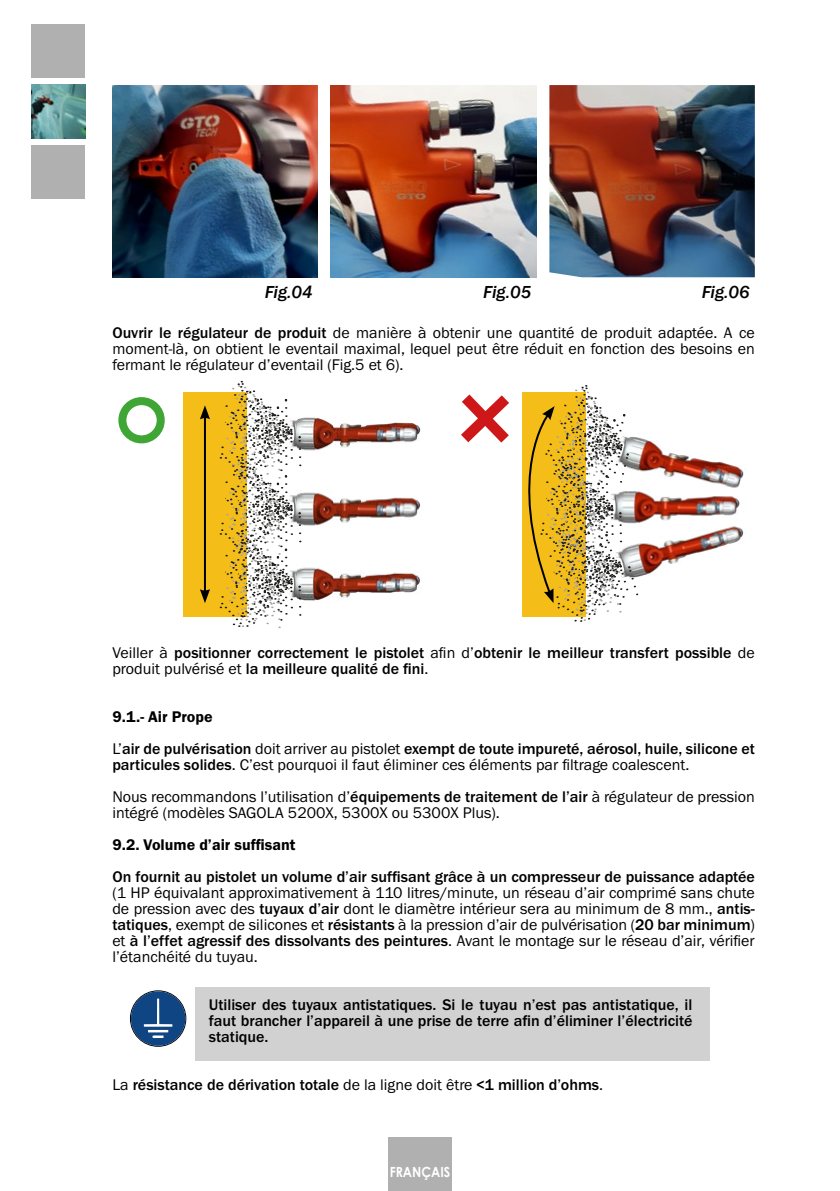
<style>
.page{position:relative;width:840px;height:1191px;background:#fff}
.page>*{position:absolute;margin:0;border:0;box-sizing:border-box;transform-origin:0 0}
.t1{font:italic 500 18px "Franklin Gothic Itc T";color:#000}
.t2{font:16px/16px "Franklin Gothic Itc T";color:#000;text-align:justify}
.t3{font:500 16px/16px "Franklin Gothic Itc T";color:#000}
.t4{font:600 16px "Franklin Gothic Itc T";color:#000}
.t5{font:700 14px "Century Gothic";color:#fff;scale:.89 1}
.s1{font-weight:500}
.s2{font-weight:400}
.s3{font-weight:600}
</style>
<div class="page">
<div style="left:195px;top:987px;width:514px;height:74px;background:#d1d1d1"></div>
<div style="left:388px;top:1137px;width:63px;height:54px;background:#b0b0b0"></div>
<img style="left:112px;top:85px;width:205px;height:192px">
<img style="left:549px;top:85px;width:205px;height:192px">
<img style="left:331px;top:85px;width:205px;height:192px">
<img style="left:638px;top:437px;width:106px;height:140px">
<div style="left:183px;top:392px;width:64px;height:224px;background:#f5bd17"></div>
<img style="left:301px;top:417px;width:120px;height:185px">
<svg style="left:220px;top:381px;width:81px;height:247px"></svg>
<hr style="left:204px;top:416px;width:2px;height:176px;background:#000">
<svg style="left:200px;top:405px;width:10px;height:14px"></svg>
<svg style="left:200px;top:589px;width:10px;height:14px"></svg>
<div style="left:118px;top:397px;width:47px;height:46px;border:8px solid #3fa535;border-radius:50%"></div>
<svg style="left:461px;top:385px;width:177px;height:237px"></svg>
<div style="left:31px;top:24px;width:54px;height:54px;background:#b0b0b0"></div>
<img style="left:31px;top:85px;width:54px;height:54px">
<div style="left:31px;top:145px;width:54px;height:54px;background:#b0b0b0"></div>
<svg style="left:131px;top:991px;width:54px;height:54px"></svg>
<p class="t1" style="left:264px;top:282px;width:49px">Fig.04</p>
<p class="t1" style="left:483px;top:282px;width:49px">Fig.05</p>
<p class="t1" style="left:701px;top:282px;width:49px">Fig.06</p>
<p class="t2" style="left:112px;top:324px;width:643px"><span class="s1">Ouvrir le régulateur de produit</span> de manière à obtenir une quantité de produit adaptée. A ce moment-là, on obtient le eventail maximal, lequel peut être réduit en fonction des besoins en fermant le régulateur d’eventail (Fig.5 et 6).</p>
<p class="t3" style="left:112px;top:644px;width:643px"><span class="s2">Veiller à</span> positionner correctement le pistolet <span class="s2">afin d’</span>obtenir le meilleur transfert possible <span class="s2">de produit pulvérisé et</span> la meilleure qualité de fini<span class="s2">.</span></p>
<p class="t3" style="left:112px;top:700px;width:643px;line-height:32px"><span class="s3">9.1.- Air Prope<br></span><span class="s2">L’</span>air de pulvérisation <span class="s2">doit arriver au pistolet</span> exempt de toute impureté, aérosol, huile, silicone et</p>
<p class="t2" style="left:112px;top:748px;width:643px;line-height:32px"><span class="s1">particules solides</span>. C’est pourquoi il faut éliminer ces éléments par filtrage coalescent.<br>Nous recommandons l’utilisation d’<span class="s1">équipements de traitement de l’air</span> à régulateur de pression</p>
<p class="t2" style="left:112px;top:804px;width:388px">intégré (modèles SAGOLA 5200X, 5300X ou 5300X Plus).</p>
<p class="t4" style="left:112px;top:835px;width:184px">9.2. Volume d’air suffisant</p>
<p class="t3" style="left:112px;top:868px;width:643px">On fournit au pistolet un volume d’air suffisant grâce à un compresseur de puissance adaptée</p>
<p class="t2" style="left:112px;top:884px;width:643px">(1 HP équivalant approximativement à 110 litres/minute, un réseau d’air comprimé sans chute de pression avec des <span class="s1">tuyaux d’air</span> dont le diamètre intérieur sera au minimum de 8 mm., <span class="s1">antis&shy;tatiques</span>, exempt de silicones et <span class="s1">résistants</span> à la pression d’air de pulvérisation (<span class="s1">20 bar minimum</span>) et <span class="s1">à l’effet agressif des dissolvants des peintures</span>. Avant le montage sur le réseau d’air, vérifier l’étanchéité du tuyau.</p>
<p class="t3" style="left:209px;top:996px;width:485px;text-align:justify">Utiliser des tuyaux antistatiques. Si le tuyau n’est pas antistatique, il faut brancher l’appareil à une prise de terre afin d’éliminer l’électricité statique.</p>
<p class="t3" style="left:112px;top:1076px;width:492px"><span class="s2">La</span> résistance de dérivation totale <span class="s2">de la ligne doit être</span> &lt;1 million d’ohms<span class="s2">.</span></p>
<p class="t5" style="left:389px;top:1161px;width:70px">FRANÇAIS</p>
</div>
